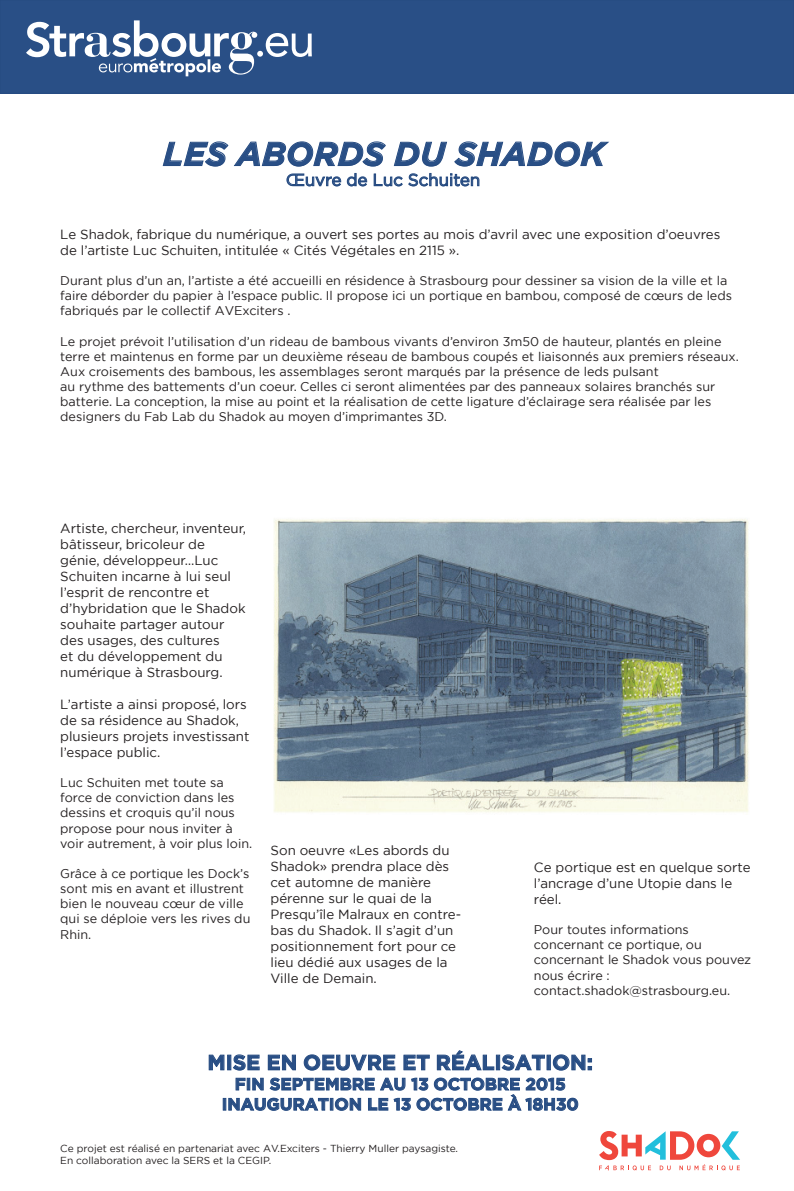
<style>
.page{position:relative;width:794px;height:1191px;background:#fff}
.page>*{position:absolute;margin:0;border:0;box-sizing:border-box;transform-origin:0 0}
.t1{font:italic 700 33.25px "Gotham";color:#294f86}
.t2{font:700 21px "Gotham";color:#294f86}
.t3{font:700 16.8px/20.2px "Gotham";color:#294f86;text-align:center}
.t4{font:16.8px "Gotham";color:#294f86}
.t5{font:13.3px/16px "Gotham";color:#231f20}
.t6{font:12.6px/15.1px "Gotham";color:#231f20}
.t7{font:10.15px/12.2px "Gotham";color:#231f20}
</style>
<div class="page">
<div style="left:2px;top:2px;width:790px;height:89px;background:#294f86"></div>
<div style="left:0;top:0;width:794px;height:93px;border:1px solid #264b81"></div>
<svg style="left:26px;top:20px;width:286px;height:56px"></svg>
<img style="left:273px;top:519px;width:476px;height:294px">
<svg style="left:163px;top:142px;width:65px;height:24px"></svg>
<svg style="left:234px;top:141px;width:152px;height:25px"></svg>
<svg style="left:394px;top:142px;width:53px;height:24px"></svg>
<svg style="left:454px;top:141px;width:155px;height:25px"></svg>
<svg style="left:287px;top:174px;width:54px;height:12px"></svg>
<svg style="left:347px;top:173px;width:20px;height:13px"></svg>
<svg style="left:374px;top:173px;width:105px;height:13px"></svg>
<svg style="left:209px;top:1054px;width:15px;height:16px"></svg>
<div style="left:227px;top:1055px;width:4px;height:15px;border:1px solid #264b81"></div>
<svg style="left:233px;top:1054px;width:26px;height:16px"></svg>
<svg style="left:268px;top:1054px;width:28px;height:16px"></svg>
<svg style="left:304px;top:1054px;width:91px;height:16px"></svg>
<svg style="left:404px;top:1054px;width:25px;height:16px"></svg>
<svg style="left:437px;top:1050px;width:57px;height:20px"></svg>
<div style="left:496px;top:1055px;width:4px;height:15px;border:1px solid #264b81"></div>
<svg style="left:502px;top:1054px;width:43px;height:16px"></svg>
<svg style="left:553px;top:1054px;width:39px;height:16px"></svg>
<svg style="left:223px;top:1077px;width:355px;height:33px"></svg>
<svg style="left:599px;top:1131px;width:141px;height:39px"></svg>
<h1 class="t1" style="left:163px;top:132px;width:443px">LES ABORDS DU SHADOK</h1>
<h3 class="t4" style="left:286px;top:169px;width:196px">Œuvre de Luc Schuiten</h3>
<p class="t5" style="left:60px;top:226px;width:661px">Le Shadok, fabrique du numérique, a ouvert ses portes au mois d’avril avec une exposition d’oeuvres de l’artiste Luc Schuiten, intitulée « Cités Végétales en 2115 ».</p>
<p class="t6" style="left:60px;top:273px;width:673px">Durant plus d’un an, l’artiste a été accueilli en résidence à Strasbourg pour dessiner sa vision de la ville et la faire déborder du papier à l’espace public. Il propose ici un portique en bambou, composé de cœurs de leds fabriqués par le collectif AVExciters .</p>
<p class="t6" style="left:60px;top:333px;width:680px">Le projet prévoit l’utilisation d’un rideau de bambous vivants d’environ 3m50 de hauteur, plantés en pleine terre et maintenus en forme par un deuxième réseau de bambous coupés et liaisonnés aux premiers réseaux.<br>Aux croisements des bambous, les assemblages seront marqués par la présence de leds pulsant<br>au rythme des battements d’un coeur. Celles ci seront alimentées par des panneaux solaires branchés sur batterie. La conception, la mise au point et la réalisation de cette ligature d’éclairage sera réalisée par les designers du Fab Lab du Shadok au moyen d’imprimantes 3D.</p>
<p class="t5" style="left:60px;top:520px;width:187px">Artiste, chercheur, inventeur, bâtisseur, bricoleur de génie, développeur…Luc<br>Schuiten incarne à lui seul l’esprit de rencontre et d’hybridation que le Shadok souhaite partager autour des usages, des cultures<br>et du développement du numérique à Strasbourg.</p>
<p class="t5" style="left:60px;top:696px;width:191px">L’artiste a ainsi proposé, lors de sa résidence au Shadok, plusieurs projets investissant l’espace public.</p>
<p class="t6" style="left:60px;top:775px;width:193px">Luc Schuiten met toute sa force de conviction dans les dessins et croquis qu’il nous propose pour nous inviter à voir autrement, à voir plus loin.</p>
<p class="t6" style="left:60px;top:865px;width:192px;line-height:15.3px">Grâce à ce portique les Dock’s sont mis en avant et illustrent bien le nouveau cœur de ville qui se déploie vers les rives du<br>Rhin.</p>
<p class="t5" style="left:270px;top:842px;width:192px">Son oeuvre «Les abords du<br>Shadok» prendra place dès cet automne de manière pérenne sur le quai de la<br>Presqu’île Malraux en contre&shy;bas du Shadok. Il s’agit d’un positionnement fort pour ce lieu dédié aux usages de la<br>Ville de Demain.</p>
<p class="t5" style="left:534px;top:859px;width:218px">Ce portique est en quelque sorte l’ancrage d’une Utopie dans le réel.</p>
<p class="t6" style="left:534px;top:922px;width:219px">Pour toutes informations concernant ce portique, ou concernant le Shadok vous pouvez nous écrire : contact.shadok@strasbourg.eu.</p>
<h2 class="t2" style="left:207px;top:1048px;width:387px">MISE EN OEUVRE ET RÉALISATION:</h2>
<h3 class="t3" style="left:222px;top:1073px;width:358px">FIN SEPTEM BRE AU 13 OCTOBRE 2015<br>I NAUGURATION LE 13 OCTOBRE À 18H30</h3>
<p class="t7" style="left:60px;top:1142px;width:399px">Ce projet est réalisé en partenariat avec AV.Exciters - Thierry Muller paysagiste.<br>En collaboration avec la SERS et la CEGIP.</p>
</div>
